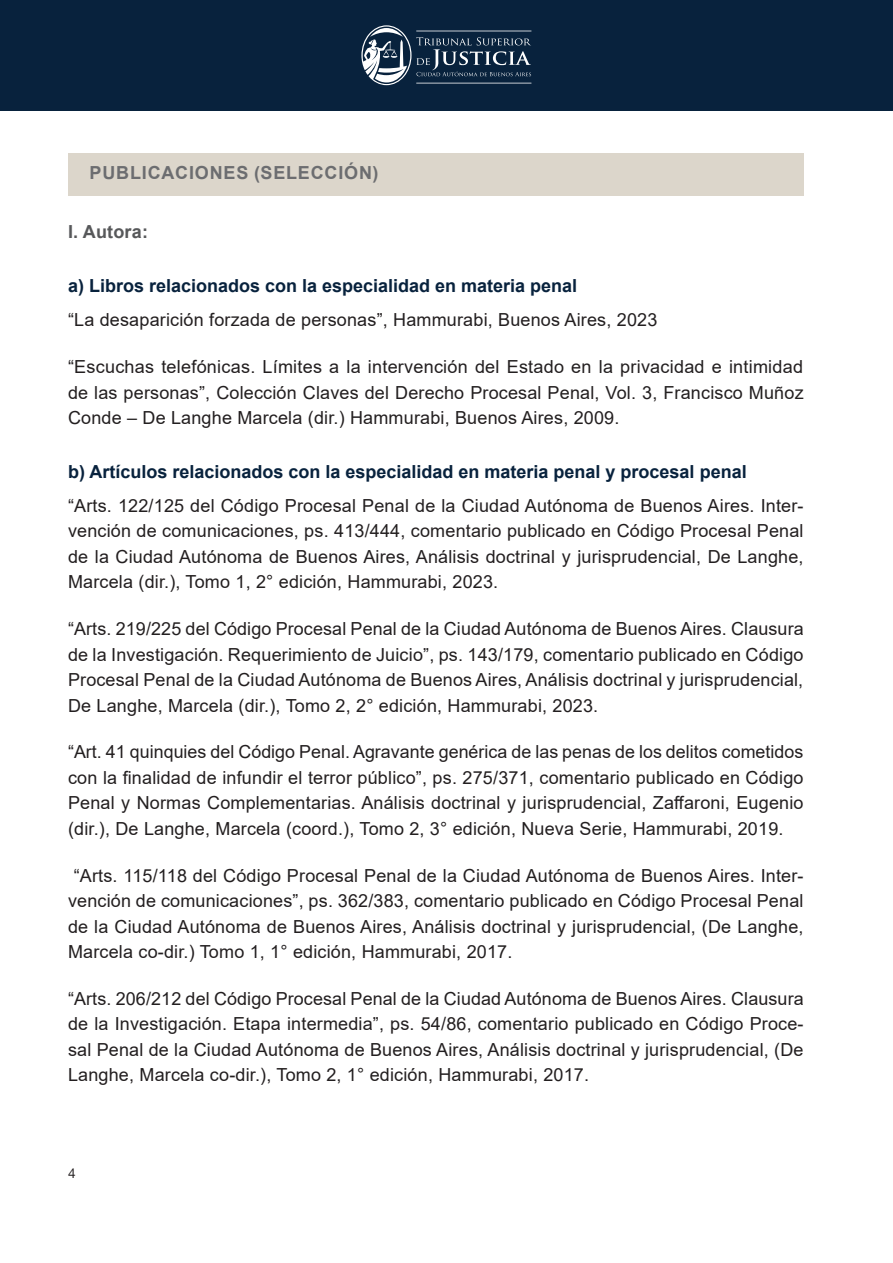
<style>
.page{position:relative;width:893px;height:1263px;background:#fff}
.page>*{position:absolute;margin:0;border:0;box-sizing:border-box;transform-origin:0 0}
.t1{font:18px/25.5px "Arial";letter-spacing:.01em;color:#231f20;text-align:justify}
.t2{font:700 18px "Arial";color:#08223d}
.t3{font:700 18px "Arial";letter-spacing:.045em;color:#6c6d70}
.t4{font:700 18px "Arial";letter-spacing:.01em;color:#57585a}
.t5{font:13.5px "Helvetica Neue LT Std";color:#231f20}
</style>
<div class="page">
<div style="left:0;top:0;width:893px;height:111px;background:#08223d"></div>
<svg style="left:361px;top:25px;width:170px;height:60px"></svg>
<div style="left:68px;top:153px;width:736px;height:42px;background:#dcd6cb"></div>
<p class="t3" style="left:90px;top:160px;width:290px">PUBLICACIONES (SELECCIÓN)</p>
<p class="t4" style="left:68px;top:219px;width:81px">I. Autora:</p>
<p class="t2" style="left:68px;top:273px;width:511px">a) Libros relacionados con la especialidad en materia penal</p>
<p class="t1" style="left:68px;top:307px;width:591px">“La desaparición forzada de personas”, Hammurabi, Buenos Aires, 2023</p>
<p class="t1" style="left:68px;top:354px;width:737px">“Escuchas telefónicas. Límites a la intervención del Estado en la privacidad e intimidad de las personas”, Colección Claves del Derecho Procesal Penal, Vol. 3, Francisco Muñoz Conde – De Langhe Marcela (dir.) Hammurabi, Buenos Aires, 2009.</p>
<p class="t2" style="left:68px;top:459px;width:680px">b) Artículos relacionados con la especialidad en materia penal y procesal penal</p>
<p class="t1" style="left:68px;top:493px;width:737px">“Arts. 122/125 del Código Procesal Penal de la Ciudad Autónoma de Buenos Aires. Inter&shy;vención de comunicaciones, ps. 413/444, comentario publicado en Código Procesal Penal de la Ciudad Autónoma de Buenos Aires, Análisis doctrinal y jurisprudencial, De Langhe, Marcela (dir.), Tomo 1, 2° edición, Hammurabi, 2023.</p>
<p class="t1" style="left:68px;top:616px;width:737px">“Arts. 219/225 del Código Procesal Penal de la Ciudad Autónoma de Buenos Aires. Clausura de la Investigación. Requerimiento de Juicio”, ps. 143/179, comentario publicado en Código Procesal Penal de la Ciudad Autónoma de Buenos Aires, Análisis doctrinal y jurisprudencial, De Langhe, Marcela (dir.), Tomo 2, 2° edición, Hammurabi, 2023.</p>
<p class="t1" style="left:68px;top:739px;width:737px">“Art. 41 quinquies del Código Penal. Agravante genérica de las penas de los delitos cometidos con la finalidad de infundir el terror público”, ps. 275/371, comentario publicado en Código Penal y Normas Complementarias. Análisis doctrinal y jurisprudencial, Zaffaroni, Eugenio (dir.), De Langhe, Marcela (coord.), Tomo 2, 3° edición, Nueva Serie, Hammurabi, 2019.</p>
<p class="t1" style="left:68px;top:862px;width:737px;text-indent:6px">“Arts. 115/118 del Código Procesal Penal de la Ciudad Autónoma de Buenos Aires. Inter&shy;vención de comunicaciones”, ps. 362/383, comentario publicado en Código Procesal Penal de la Ciudad Autónoma de Buenos Aires, Análisis doctrinal y jurisprudencial, (De Langhe, Marcela co-dir.) Tomo 1, 1° edición, Hammurabi, 2017.</p>
<p class="t1" style="left:68px;top:986px;width:737px">“Arts. 206/212 del Código Procesal Penal de la Ciudad Autónoma de Buenos Aires. Clausura de la Investigación. Etapa intermedia”, ps. 54/86, comentario publicado en Código Proce&shy;sal Penal de la Ciudad Autónoma de Buenos Aires, Análisis doctrinal y jurisprudencial, (De Langhe, Marcela co-dir.), Tomo 2, 1° edición, Hammurabi, 2017.</p>
<p class="t5" style="left:68px;top:1165px;width:9px">4</p>
</div>
